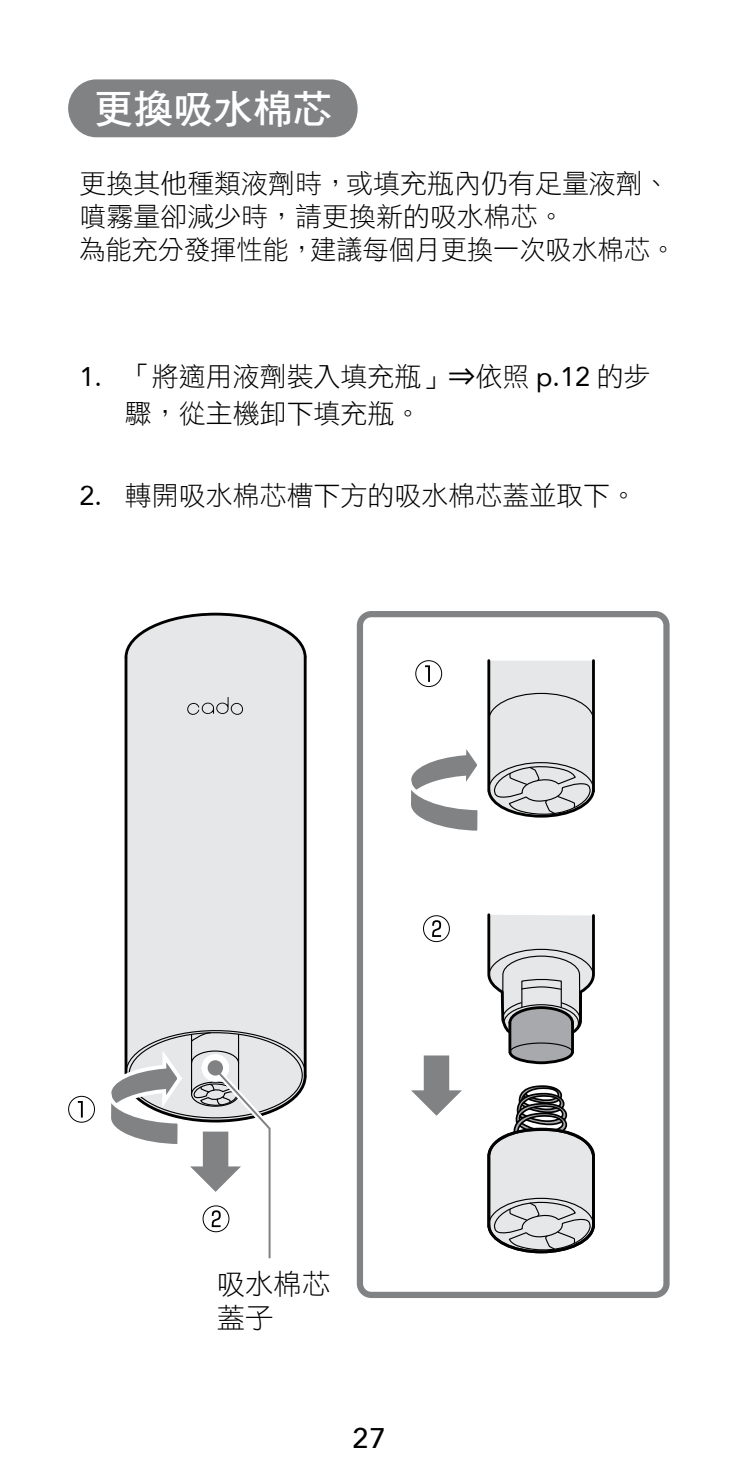
<style>
.page{position:relative;width:738px;height:1475px;background:#fff}
.page>*{position:absolute;margin:0;border:0;box-sizing:border-box;transform-origin:0 0}
.t1{font:39.6px "DF Hei Std W7";color:#fff}
.t2{font:28.4px/34px "DF Hei Std W3";color:#000}
.t3{font:500 28.4px "Avenir Next";color:#000}
.t4{font:26.8px/32.8px "DF Hei Std W3";color:#000}
.s1{font-family:"Avenir"}
.s2{font-family:"Shin Go Pro"}
</style>
<div class="page">
<div style="left:356px;top:611px;width:313px;height:686px;border:6px solid #808284;border-radius:11px"></div>
<svg style="left:487px;top:1085px;width:108px;height:169px"></svg>
<svg style="left:487px;top:913px;width:108px;height:152px"></svg>
<svg style="left:411px;top:1055px;width:50px;height:60px"></svg>
<svg style="left:399px;top:611px;width:197px;height:220px"></svg>
<svg style="left:68px;top:612px;width:238px;height:647px"></svg>
<svg style="left:423px;top:915px;width:26px;height:26px"></svg>
<div style="left:68px;top:79px;width:289px;height:58px;background:#808284;border-radius:28px"></div>
<h1 class="t1" style="left:94px;top:87px;width:240px">更換吸水棉芯</h1>
<p class="t4" style="left:79px;top:167px;width:598px">更換其他種類液劑時，或填充瓶內仍有足量液劑、噴霧量卻減少時，請更換新的吸水棉芯。<br>為能充分發揮性能，建議每個月更換一次吸水棉芯。</p>
<p class="t4" style="left:125px;top:358px;width:527px;line-height:36.8px;text-indent:-45px"><span class="s1">1.</span> 「將適用液劑裝入填充瓶」<span class="s2">⇒</span>依照 <span class="s1">p.12</span> 的步驟，從主機卸下填充瓶。</p>
<p class="t4" style="left:79px;top:479px;width:559px"><span class="s1">2.</span> 轉開吸水棉芯槽下方的吸水棉芯蓋並取下。</p>
<p class="t2" style="left:217px;top:1265px;width:115px">吸水棉芯蓋子</p>
<p class="t3" style="left:352px;top:1413px;width:35px">27</p>
</div>
